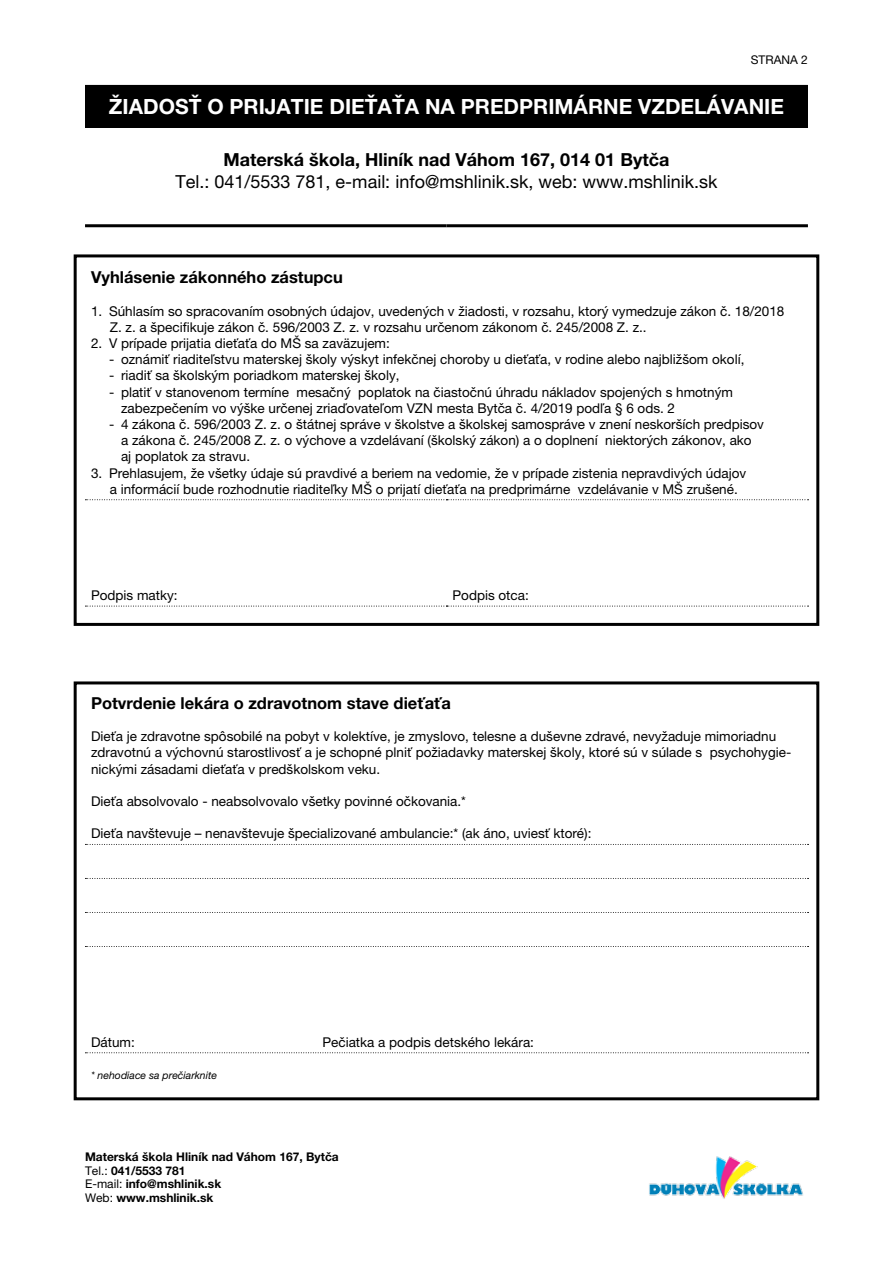
<style>
.page{position:relative;width:893px;height:1263px;background:#fff}
.page>*{position:absolute;margin:0;border:0;box-sizing:border-box;transform-origin:0 0}
.t1{font:700 21px "Helvetica Neue LT Pro";color:#fff}
.t2{font:18px "Helvetica Neue LT Pro";color:#000}
.t3{font:700 18px "Helvetica Neue LT Pro";color:#000}
.t4{font:700 16.5px "Helvetica Neue LT Pro";color:#000}
.t5{font:13.5px/16.2px "Helvetica Neue LT Pro";color:#000}
.t6{font:700 12px/13.5px "Helvetica Neue LT Pro";color:#000}
.t7{font:12px "Helvetica Neue LT Pro";color:#000}
.t8{font:italic 10.5px "Helvetica Neue LT Pro";color:#000}
.s1{font-weight:400}
</style>
<div class="page">
<img style="left:649px;top:1156px;width:154px;height:43px">
<div style="left:74px;top:254px;width:745px;height:372px;border:3px solid #000"></div>
<div style="left:85px;top:85px;width:723px;height:43px;background:#000"></div>
<svg style="left:85px;top:606px;width:723px;height:1px"></svg>
<hr style="left:85px;top:224px;width:361px;height:3px;background:#000">
<hr style="left:446px;top:224px;width:362px;height:3px;background:#000">
<svg style="left:85px;top:499px;width:723px;height:1px"></svg>
<div style="left:74px;top:681px;width:745px;height:419px;border:3px solid #000"></div>
<svg style="left:85px;top:1052px;width:723px;height:1px"></svg>
<svg style="left:85px;top:844px;width:723px;height:1px"></svg>
<svg style="left:85px;top:878px;width:723px;height:1px"></svg>
<svg style="left:85px;top:912px;width:723px;height:1px"></svg>
<svg style="left:85px;top:946px;width:723px;height:1px"></svg>
<p class="t7" style="left:751px;top:52px;width:59px">STRANA 2</p>
<h1 class="t1" style="left:109px;top:94px;width:677px">ŽIADOSŤ O PRIJATIE DIEŤAŤA NA PREDPRIMÁRNE VZDELÁVANIE</h1>
<h2 class="t3" style="left:224px;top:148px;width:447px">Materská škola, Hliník nad Váhom 167, 014 01 Bytča</h2>
<h2 class="t2" style="left:176px;top:170px;width:543px">Tel.: 041/5533 781, e-mail: info@mshlinik.sk, web: www.mshlinik.sk</h2>
<p class="t4" style="left:91px;top:267px;width:253px">Vyhlásenie zákonného zástupcu</p>
<p class="t5" style="left:110px;top:302px;width:676px;text-indent:-19px">1. Súhlasím so spracovaním osobných údajov, uvedených v žiadosti, v rozsahu, ktorý vymedzuje zákon č. 18/2018<br>Z. z. a špecifikuje zákon č. 596/2003 Z. z. v rozsahu určenom zákonom č. 245/2008 Z. z..</p>
<p class="t5" style="left:91px;top:335px;width:300px">2. V prípade prijatia dieťaťa do MŠ sa zaväzujem:</p>
<p class="t5" style="left:109px;top:351px;width:637px">- oznámiť riaditeľstvu materskej školy výskyt infekčnej choroby u dieťaťa, v rodine alebo najbližšom okolí,</p>
<p class="t5" style="left:109px;top:367px;width:292px">- riadiť sa školským poriadkom materskej školy,</p>
<p class="t5" style="left:121px;top:383px;width:613px;text-indent:-12px">- platiť v stanovenom termíne mesačný poplatok na čiastočnú úhradu nákladov spojených s hmotným zabezpečením vo výške určenej zriaďovateľom VZN mesta Bytča č. 4/2019 podľa § 6 ods. 2</p>
<p class="t5" style="left:121px;top:416px;width:644px;text-indent:-12px">- 4 zákona č. 596/2003 Z. z. o štátnej správe v školstve a školskej samospráve v znení neskorších predpisov a zákona č. 245/2008 Z. z. o výchove a vzdelávaní (školský zákon) a o doplnení niektorých zákonov, ako aj poplatok za stravu.</p>
<p class="t5" style="left:110px;top:464px;width:638px;text-indent:-19px">3. Prehlasujem, že všetky údaje sú pravdivé a beriem na vedomie, že v prípade zistenia nepravdivých údajov a informácií bude rozhodnutie riaditeľky MŠ o prijatí dieťaťa na predprimárne vzdelávanie v MŠ zrušené.</p>
<p class="t5" style="left:91px;top:587px;width:88px">Podpis matky:</p>
<p class="t5" style="left:452px;top:587px;width:78px">Podpis otca:</p>
<p class="t4" style="left:91px;top:693px;width:361px">Potvrdenie lekára o zdravotnom stave dieťaťa</p>
<p class="t5" style="left:91px;top:728px;width:702px">Dieťa je zdravotne spôsobilé na pobyt v kolektíve, je zmyslovo, telesne a duševne zdravé, nevyžaduje mimoriadnu zdravotnú a výchovnú starostlivosť a je schopné plniť požiadavky materskej školy, ktoré sú v súlade s psychohygie&shy;nickými zásadami dieťaťa v predškolskom veku.</p>
<p class="t5" style="left:91px;top:793px;width:376px">Dieťa absolvovalo - neabsolvovalo všetky povinné očkovania.*</p>
<p class="t5" style="left:91px;top:825px;width:502px">Dieťa navštevuje – nenavštevuje špecializované ambulancie:* (ak áno, uviesť ktoré):</p>
<p class="t5" style="left:91px;top:1034px;width:45px">Dátum:</p>
<p class="t5" style="left:322px;top:1034px;width:213px">Pečiatka a podpis detského lekára:</p>
<p class="t8" style="left:91px;top:1069px;width:128px">* nehodiace sa prečiarknite</p>
<p class="t6" style="left:85px;top:1150px;width:255px">Materská škola Hliník nad Váhom 167, Bytča<br><span class="s1">Tel.:</span> 041/5533 781<br><span class="s1">E-mail:</span> info@mshlinik.sk<br><span class="s1">Web:</span> www.mshlinik.sk</p>
</div>
